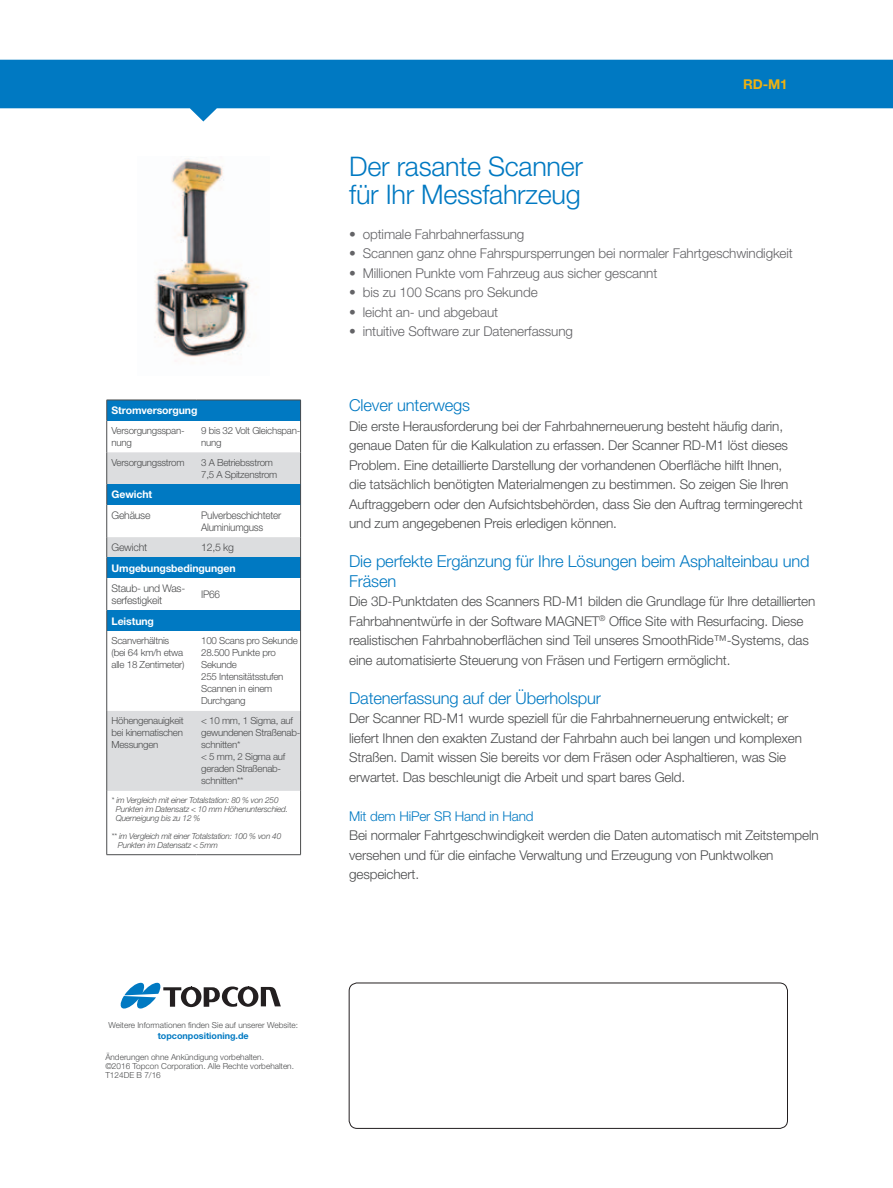
<style>
.page{position:relative;width:893px;height:1188px;background:#fff}
.page>*{position:absolute;margin:0;border:0;box-sizing:border-box;transform-origin:0 0}
.t1{font:300 27px/28.5px "Helvetica Neue LT Std";letter-spacing:-.01em;color:#0079c2}
.t2{font:300 16.5px/19.5px "Helvetica Neue LT Std";letter-spacing:-.01em;color:#0079c2}
.t3{font:300 13.5px/19.5px "Helvetica Neue LT Std";letter-spacing:-.01em;color:#4b4c4d}
.t4{font:300 13.5px "Helvetica Neue LT Std";letter-spacing:-.01em;color:#636366}
.t5{font:300 13.5px "Helvetica Neue LT Std";letter-spacing:-.01em;color:#0079c2}
.t6{font:700 13.5px "Helvetica Neue LT Std";color:#efb211}
.t7{font:700 10.5px "Helvetica Neue LT Std";letter-spacing:-.01em;color:#fff}
.t8{font:300 10.5px/12px "Helvetica Neue LT Std";letter-spacing:-.025em;color:#4b4c4d}
.t9{font:300 10.5px/12px "Helvetica Neue LT Std";letter-spacing:-.025em;color:#4b4c4d;scale:.95 1}
.t10{font:300 9.75px/12px "Helvetica Neue LT Std";letter-spacing:-.025em;color:#4b4c4d}
.t11{font:700 9px "Helvetica Neue LT Std";color:#0079c2}
.t12{font:italic 300 8.25px/9px "Helvetica Neue LT Std";letter-spacing:-.025em;color:#4b4c4d}
.t13{font:300 8.25px/9px "Helvetica Neue LT Std";color:#4b4c4d}
</style>
<div class="page">
<svg style="left:0;top:60px;width:893px;height:62px;fill:#0079c2"></svg>
<svg style="left:120px;top:983px;width:161px;height:26px"></svg>
<div style="left:349px;top:983px;width:439px;height:146px;border:1px solid #231f20;border-radius:8px"></div>
<div style="left:107px;top:400px;width:194px;height:20px;background:#0079c2"></div>
<svg style="left:107px;top:452px;width:193px;height:339px"></svg>
<div style="left:107px;top:484px;width:194px;height:21px;background:#0079c2"></div>
<div style="left:107px;top:558px;width:194px;height:20px;background:#0079c2"></div>
<div style="left:107px;top:611px;width:194px;height:20px;background:#0079c2"></div>
<svg style="left:300px;top:401px;width:1px;height:19px"></svg>
<svg style="left:300px;top:484px;width:1px;height:21px"></svg>
<svg style="left:300px;top:611px;width:1px;height:20px"></svg>
<hr style="left:300px;top:791px;width:1px;height:64px;background:#4b4c4d">
<hr style="left:107px;top:400px;width:89px;height:1px;background:#4b4c4d">
<svg style="left:106px;top:400px;width:1px;height:20px"></svg>
<hr style="left:196px;top:400px;width:105px;height:1px;background:#4b4c4d">
<hr style="left:106px;top:420px;width:1px;height:32px;background:#4b4c4d">
<hr style="left:300px;top:420px;width:1px;height:32px;background:#4b4c4d">
<hr style="left:106px;top:452px;width:1px;height:32px;background:#4b4c4d">
<hr style="left:300px;top:452px;width:1px;height:32px;background:#4b4c4d">
<svg style="left:106px;top:484px;width:1px;height:21px"></svg>
<hr style="left:106px;top:505px;width:1px;height:32px;background:#4b4c4d">
<hr style="left:300px;top:505px;width:1px;height:32px;background:#4b4c4d">
<svg style="left:300px;top:537px;width:1px;height:41px"></svg>
<svg style="left:106px;top:537px;width:1px;height:41px"></svg>
<hr style="left:106px;top:578px;width:1px;height:33px;background:#4b4c4d">
<hr style="left:300px;top:578px;width:1px;height:33px;background:#4b4c4d">
<svg style="left:106px;top:611px;width:1px;height:20px"></svg>
<hr style="left:106px;top:631px;width:1px;height:80px;background:#4b4c4d">
<hr style="left:300px;top:631px;width:1px;height:80px;background:#4b4c4d">
<hr style="left:106px;top:711px;width:1px;height:80px;background:#4b4c4d">
<hr style="left:300px;top:711px;width:1px;height:80px;background:#4b4c4d">
<hr style="left:106px;top:791px;width:1px;height:64px;background:#4b4c4d">
<hr style="left:107px;top:854px;width:89px;height:1px;background:#4b4c4d">
<hr style="left:196px;top:854px;width:105px;height:1px;background:#4b4c4d">
<img style="left:155px;top:158px;width:96px;height:199px">
<p class="t7" style="left:112px;top:404px;width:87px">Stromversorgung</p>
<p class="t10" style="left:112px;top:424px;width:75px">Versorgungsspan&shy;nung</p>
<p class="t10" style="left:201px;top:424px;width:101px">9 bis 32 Volt Gleichspan&shy;nung</p>
<p class="t10" style="left:112px;top:456px;width:74px">Versorgungsstrom</p>
<p class="t10" style="left:201px;top:456px;width:78px">3 A Betriebsstrom<br>7,5 A Spitzenstrom</p>
<p class="t7" style="left:112px;top:488px;width:42px">Gewicht</p>
<p class="t8" style="left:112px;top:509px;width:40px">Gehäuse</p>
<p class="t9" style="left:201px;top:509px;width:86px">Pulverbeschichteter<br>Aluminiumguss</p>
<p class="t8" style="left:112px;top:541px;width:37px">Gewicht</p>
<p class="t8" style="left:201px;top:541px;width:34px">12,5 kg</p>
<p class="t7" style="left:112px;top:561px;width:125px">Umgebungsbedingungen</p>
<p class="t8" style="left:112px;top:582px;width:75px">Staub- und Was&shy;serfestigkeit</p>
<p class="t9" style="left:201px;top:588px;width:21px">IP66</p>
<p class="t7" style="left:112px;top:614px;width:44px">Leistung</p>
<p class="t10" style="left:112px;top:635px;width:74px">Scanverhältnis (bei 64 km/h etwa alle 18 Zentimeter)</p>
<p class="t10" style="left:201px;top:635px;width:98px">100 Scans pro Sekunde<br>28.500 Punkte pro<br>Sekunde<br>255 Intensitätsstufen<br>Scannen in einem<br>Durchgang</p>
<p class="t10" style="left:112px;top:715px;width:74px;text-align:justify">Höhengenauigkeit bei kinematischen Messungen</p>
<p class="t10" style="left:201px;top:715px;width:101px">&lt; 10 mm, 1 Sigma, auf gewundenen Straßenab&shy;schnitten*<br>&lt; 5 mm, 2 Sigma auf geraden Straßenab&shy;schnitten**</p>
<p class="t12" style="left:116px;top:796px;width:174px;text-indent:-4px">* im Vergleich mit einer Totalstation: 80 % von 250<br>Punkten im Datensatz &lt; 10 mm Höhenunterschied.<br>Querneigung bis zu 12 %</p>
<p class="t12" style="left:118px;top:832px;width:165px;text-indent:-6px">** im Vergleich mit einer Totalstation: 100 % von 40<br>Punkten im Datensatz &lt; 5mm</p>
<h1 class="t1" style="left:349px;top:151px;width:235px">Der rasante Scanner für Ihr Messfahrzeug</h1>
<p class="t6" style="left:743px;top:75px;width:46px">RD-M1</p>
<p class="t4" style="left:349px;top:226px;width:177px">• optimale Fahrbahnerfassung</p>
<p class="t4" style="left:349px;top:245px;width:445px">• Scannen ganz ohne Fahrspursperrungen bei normaler Fahrtgeschwindigkeit</p>
<p class="t4" style="left:349px;top:265px;width:310px">• Millionen Punkte vom Fahrzeug aus sicher gescannt</p>
<p class="t4" style="left:349px;top:284px;width:190px">• bis zu 100 Scans pro Sekunde</p>
<p class="t4" style="left:349px;top:304px;width:150px">• leicht an- und abgebaut</p>
<p class="t4" style="left:349px;top:323px;width:225px">• intuitive Software zur Datenerfassung</p>
<p class="t2" style="left:349px;top:395px;width:123px">Clever unterwegs</p>
<p class="t3" style="left:349px;top:416px;width:455px">Die erste Herausforderung bei der Fahrbahnerneuerung besteht häufig darin, genaue Daten für die Kalkulation zu erfassen. Der Scanner RD-M1 löst dieses Problem. Eine detaillierte Darstellung der vorhandenen Oberfläche hilft Ihnen,<br>die tatsächlich benötigten Materialmengen zu bestimmen. So zeigen Sie Ihren Auftraggebern oder den Aufsichtsbehörden, dass Sie den Auftrag termingerecht und zum angegebenen Preis erledigen können.</p>
<p class="t2" style="left:349px;top:551px;width:462px">Die perfekte Ergänzung für Ihre Lösungen beim Asphalteinbau und<br>Fräsen</p>
<p class="t3" style="left:349px;top:592px;width:468px">Die 3D-Punktdaten des Scanners RD-M1 bilden die Grundlage für Ihre detaillierten Fahrbahnentwürfe in der Software MAGNET<sup>®</sup> Office Site with Resurfacing. Diese realistischen Fahrbahnoberflächen sind Teil unseres SmoothRide™-Systems, das eine automatisierte Steuerung von Fräsen und Fertigern ermöglicht.</p>
<p class="t2" style="left:349px;top:688px;width:253px">Datenerfassung auf der Überholspur</p>
<p class="t3" style="left:349px;top:709px;width:454px">Der Scanner RD-M1 wurde speziell für die Fahrbahnerneuerung entwickelt; er liefert Ihnen den exakten Zustand der Fahrbahn auch bei langen und komplexen Straßen. Damit wissen Sie bereits vor dem Fräsen oder Asphaltieren, was Sie erwartet. Das beschleunigt die Arbeit und spart bares Geld.</p>
<p class="t5" style="left:349px;top:808px;width:186px">Mit dem HiPer SR Hand in Hand</p>
<p class="t3" style="left:349px;top:826px;width:471px">Bei normaler Fahrtgeschwindigkeit werden die Daten automatisch mit Zeitstempeln versehen und für die einfache Verwaltung und Erzeugung von Punktwolken gespeichert.</p>
<p class="t13" style="left:109px;top:1021px;width:191px">Weitere Informationen finden Sie auf unserer Website:</p>
<p class="t11" style="left:158px;top:1030px;width:92px">topconpositioning.de</p>
<p class="t13" style="left:105px;top:1053px;width:190px">Änderungen ohne Ankündigung vorbehalten.<br>©2016 Topcon Corporation. Alle Rechte vorbehalten.<br>T124DE B 7/16</p>
</div>
